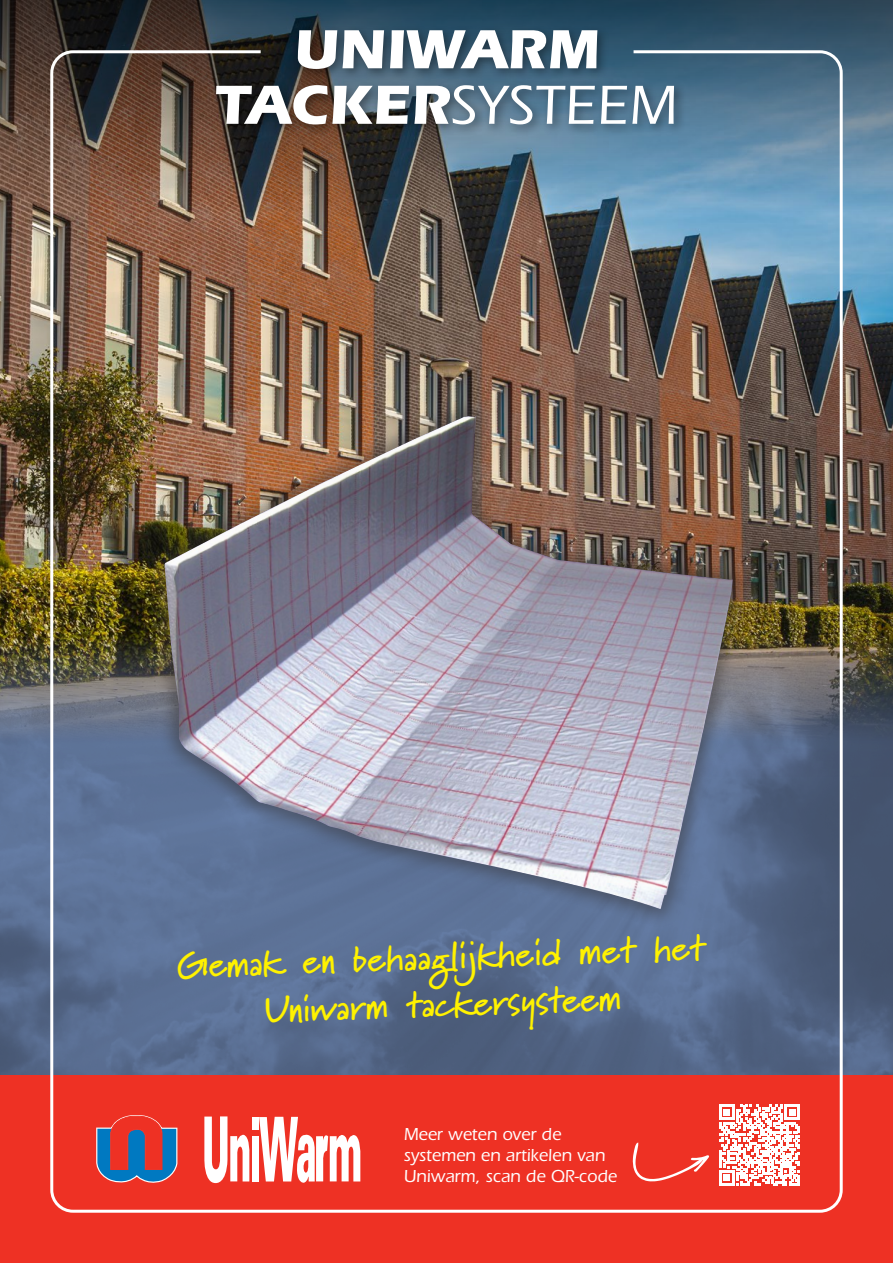
<style>
.page{position:relative;width:893px;height:1263px;background:#fff}
.page>*{position:absolute;margin:0;border:0;box-sizing:border-box;transform-origin:0 0}
.t1{font:500 57px "Eras ITC";color:#fff}
.t2{font:700 57px "ITC Eras Std";color:#fff}
.t3{font:700 35.7px/47.5px "Marydale";color:#fff200;text-align:center}
.t4{font:500 18px/21px "Itc Eras";color:#fff}
.s1{font-family:"ITC Eras Std";font-weight:700}
</style>
<div class="page">
<svg style="left:0;top:776px;width:893px;height:300px;background:#586a8b"></svg>
<img style="left:0;top:212px;width:893px;height:564px">
<img style="left:0;top:0;width:893px;height:212px">
<div style="left:0;top:1076px;width:893px;height:187px;background:#ee3124"></div>
<svg style="left:204px;top:1116px;width:46px;height:67px"></svg>
<div style="left:252px;top:1136px;width:7px;height:45px;background:#fff"></div>
<div style="left:252px;top:1117px;width:7px;height:12px;background:#fff"></div>
<svg style="left:259px;top:1117px;width:101px;height:66px"></svg>
<svg style="left:96px;top:1115px;width:82px;height:68px"></svg>
<svg style="left:719px;top:1105px;width:81px;height:80px"></svg>
<svg style="left:633px;top:1142px;width:76px;height:39px"></svg>
<div style="left:211px;top:24px;width:475px;height:113px;background:#000;opacity:.4"></div>
<div style="left:145px;top:396px;width:607px;height:532px;background:#342f2e;opacity:.46"></div>
<img style="left:165px;top:415px;width:568px;height:494px">
<h1 class="t2" style="left:294px;top:16px;width:307px">UNIWARM</h1>
<h1 class="t1" style="left:215px;top:73px;width:465px"><span class="s1">TACKER</span>SYSTEEM</h1>
<h2 class="t3" style="left:176px;top:941px;width:530px;rotate:-2deg">Gemak en behaaglijkheid met het<br>Uniwarm tackersysteem</h2>
<p class="t4" style="left:404px;top:1124px;width:215px">Meer weten over de systemen en artikelen van<br>Uniwarm, scan de QR-code</p>
</div>
